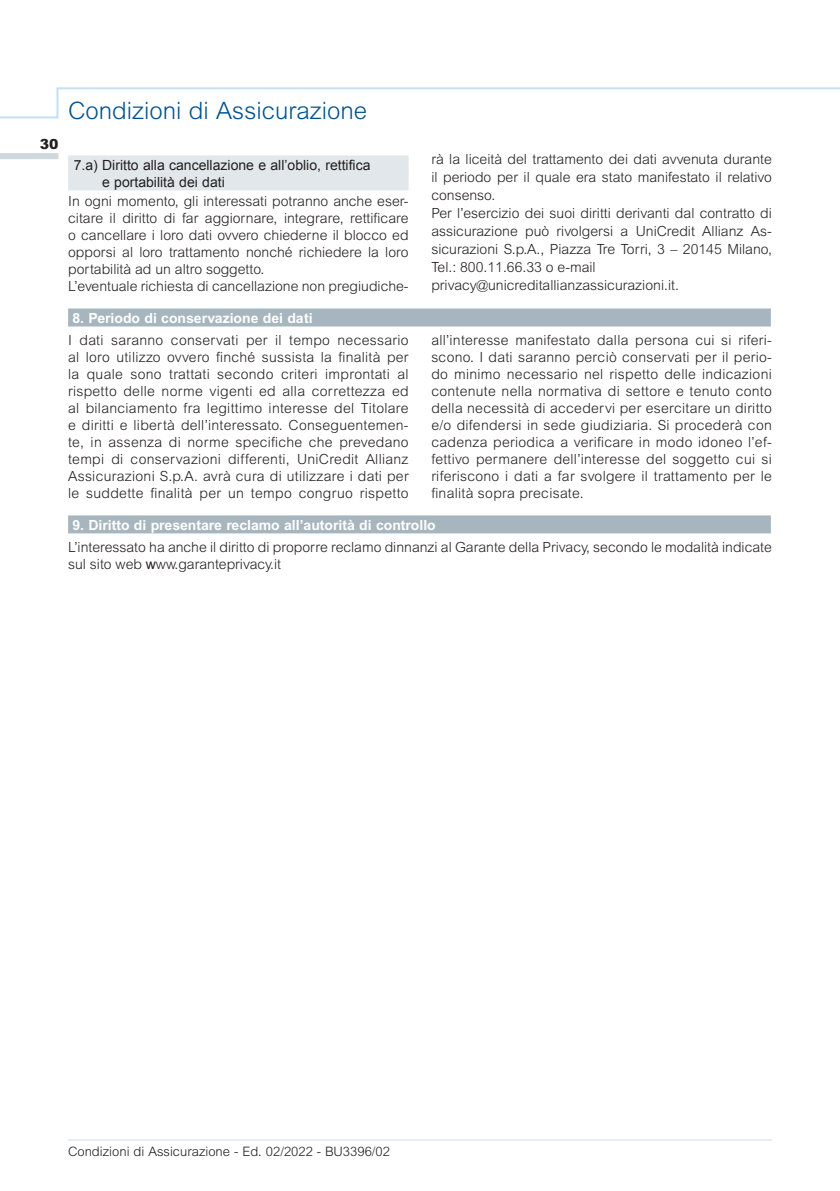
<style>
.page{position:relative;width:840px;height:1191px;background:#fff}
.page>*{position:absolute;margin:0;border:0;box-sizing:border-box;transform-origin:0 0}
.t1{font:300 24px "Arial";color:#01538f}
.t2{font:300 14px/17px "Arial";color:#231f20}
.t3{font:300 14px/22.6px "Arial";letter-spacing:.02em;color:#231f20}
.t4{font:14px/17px "Arial";color:#231f20}
.t5{font:900 14px "Arial";color:#231f20}
.t6{font:300 13px "Arial";color:#231f20}
.s1{font-weight:700;color:#fff}
.s2{font-weight:400}
</style>
<div class="page">
<div style="left:0;top:153px;width:58px;height:6px;background:#cfd8dd"></div>
<hr style="left:68px;top:1139px;width:703px;height:1px;background:#c7dff2">
<svg style="left:0;top:87px;width:839px;height:32px"></svg>
<div style="left:68px;top:155px;width:340px;height:18px;background:#e1e7ea"></div>
<div style="left:68px;top:172px;width:340px;height:18px;background:#e1e7ea"></div>
<div style="left:68px;top:308px;width:702px;height:18px;background:#a7b6be"></div>
<div style="left:68px;top:515px;width:702px;height:18px;background:#a7b6be"></div>
<p class="t5" style="left:40px;top:135px;width:20px">30</p>
<h1 class="t1" style="left:68px;top:96px;width:300px">Condizioni di Assicurazione</h1>
<p class="t4" style="left:102px;top:156px;width:270px;text-indent:-28px">7.a) Diritto alla cancellazione e all’oblio, rettifica e portabilità dei dati</p>
<p class="t2" style="left:68px;top:193px;width:342px">In ogni momento, gli interessati potranno anche eser&shy;citare il diritto di far aggiornare, integrare, rettificare o cancellare i loro dati ovvero chiederne il blocco ed opporsi al loro trattamento nonché richiedere la loro portabilità ad un altro soggetto.<br>L’eventuale richiesta di cancellazione non pregiudiche-</p>
<p class="t2" style="left:431px;top:150px;width:342px;line-height:18px">rà la liceità del trattamento dei dati avvenuta durante il periodo per il quale era stato manifestato il relativo consenso.<br>Per l’esercizio dei suoi diritti derivanti dal contratto di assicurazione può rivolgersi a UniCredit Allianz As&shy;sicurazioni S.p.A., Piazza Tre Torri, 3 – 20145 Milano, Tel.: 800.11.66.33 o e-mail privacy@unicreditallianzassicurazioni.it.</p>
<p class="t3" style="left:68px;top:306px;width:342px;text-indent:4px"><span class="s1">8. Periodo di conservazione dei dati<br></span>I dati saranno conservati per il tempo necessario</p>
<p class="t2" style="left:68px;top:349px;width:342px;text-align:justify">al loro utilizzo ovvero finché sussista la finalità per la quale sono trattati secondo criteri improntati al rispetto delle norme vigenti ed alla correttezza ed al bilanciamento fra legittimo interesse del Titolare e diritti e libertà dell’interessato. Conseguentemen&shy;te, in assenza di norme specifiche che prevedano tempi di conservazioni differenti, UniCredit Allianz Assicurazioni S.p.A. avrà cura di utilizzare i dati per le suddette finalità per un tempo congruo rispetto</p>
<p class="t2" style="left:431px;top:332px;width:342px;text-align:justify">all’interesse manifestato dalla persona cui si riferi&shy;scono. I dati saranno perciò conservati per il perio&shy;do minimo necessario nel rispetto delle indicazioni contenute nella normativa di settore e tenuto conto della necessità di accedervi per esercitare un diritto e/o difendersi in sede giudiziaria. Si procederà con cadenza periodica a verificare in modo idoneo l’ef&shy;fettivo permanere dell’interesse del soggetto cui si riferiscono i dati a far svolgere il trattamento per le finalità sopra precisate.</p>
<p class="t2" style="left:68px;top:513px;width:705px;line-height:22.6px;text-indent:4px"><span class="s1">9. Diritto di presentare reclamo all’autorità di controllo<br></span>L’interessato ha anche il diritto di proporre reclamo dinnanzi al Garante della Privacy, secondo le modalità indicate</p>
<p class="t2" style="left:68px;top:556px;width:214px">sul sito web <span class="s2">w</span>ww.garanteprivacy.it</p>
<p class="t6" style="left:68px;top:1144px;width:323px">Condizioni di Assicurazione - Ed. 02/2022 - BU3396/02</p>
</div>
